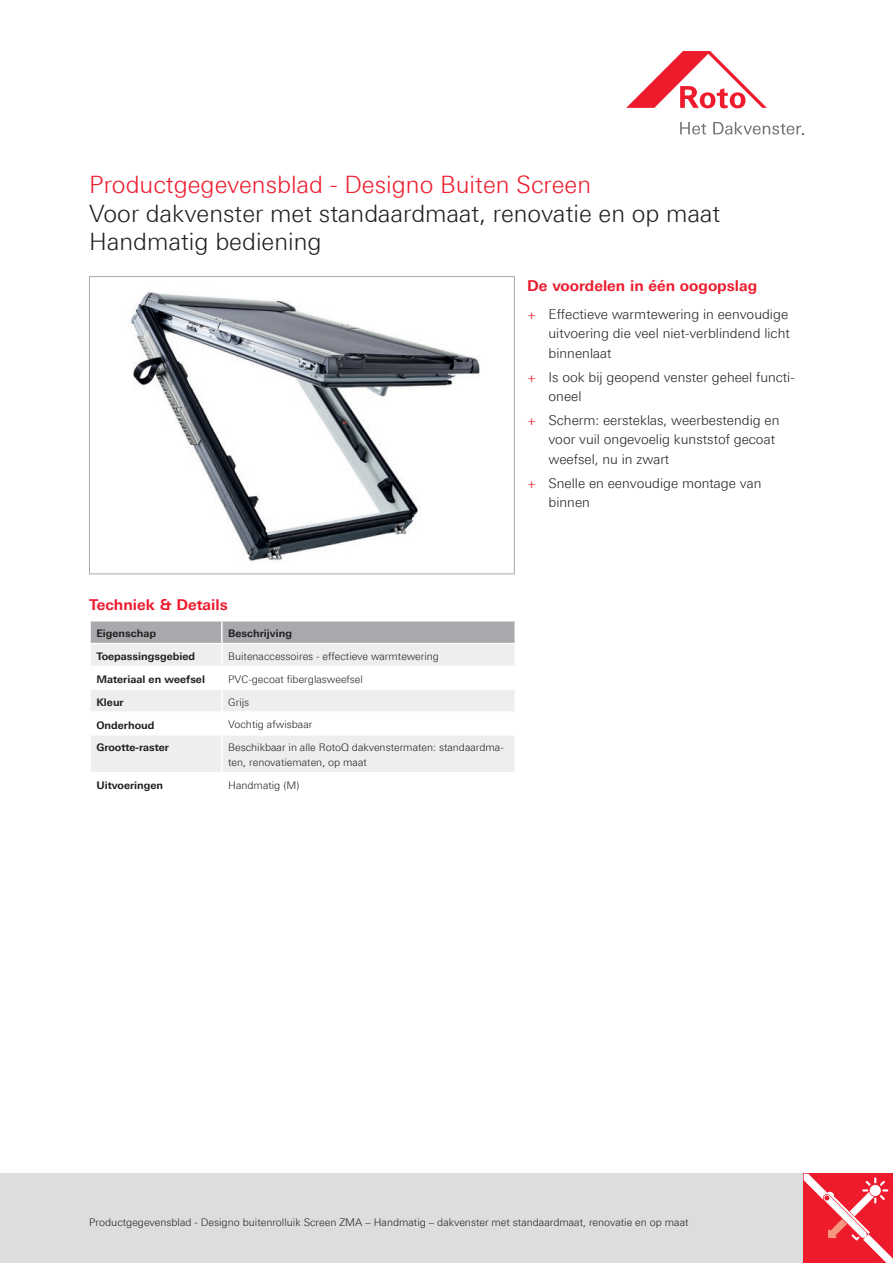
<style>
.page{position:relative;width:893px;height:1263px;background:#fff}
.page>*{position:absolute;margin:0;border:0;box-sizing:border-box;transform-origin:0 0}
.t1{font:300 24px/28.8px "LT Univers Basic";color:#231f20}
.t2{font:300 24px "LT Univers Basic";color:#ee1b2d}
.t3{font:700 15px "LT Univers Basic";color:#ee1b2d}
.t4{font:300 13.5px/19.5px "LT Univers Basic";color:#231f20}
.t5{font:300 10.5px/15px "LT Univers Basic";color:#231f20}
.t6{font:700 10.5px "LT Univers Basic";color:#231f20}
.s1{color:#ee1b2d}
</style>
<div class="page">
<div style="left:0;top:1174px;width:893px;height:89px;background:#dcdddf"></div>
<svg style="left:626px;top:51px;width:141px;height:57px"></svg>
<svg style="left:680px;top:122px;width:26px;height:13px"></svg>
<svg style="left:713px;top:122px;width:91px;height:13px"></svg>
<img style="left:131px;top:292px;width:349px;height:271px">
<div style="left:89px;top:276px;width:425px;height:298px;border:1px solid #a8a9ad"></div>
<svg style="left:804px;top:1174px;width:89px;height:89px;background:#f14453"></svg>
<svg style="left:91px;top:621px;width:423px;height:22px;background:#aaabaf"></svg>
<div style="left:91px;top:644px;width:423px;height:22px;background:#eeeeef"></div>
<svg style="left:91px;top:690px;width:423px;height:82px;fill:#eeeeef"></svg>
<hr style="left:221px;top:621px;width:2px;height:22px;background:#fff">
<hr style="left:221px;top:644px;width:2px;height:22px;background:#fff">
<hr style="left:221px;top:690px;width:2px;height:21px;background:#fff">
<hr style="left:89px;top:711px;width:133px;height:2px;background:#fff">
<hr style="left:222px;top:711px;width:294px;height:2px;background:#fff">
<hr style="left:221px;top:713px;width:2px;height:21px;background:#fff">
<hr style="left:89px;top:734px;width:133px;height:2px;background:#fff">
<hr style="left:222px;top:734px;width:294px;height:2px;background:#fff">
<hr style="left:221px;top:736px;width:2px;height:36px;background:#fff">
<h1 class="t2" style="left:89px;top:170px;width:503px">Productgegevensblad - Designo Buiten Screen</h1>
<h1 class="t1" style="left:89px;top:198px;width:632px">Voor dakvenster met standaardmaat, renovatie en op maat<br>Handmatig bediening</h1>
<h2 class="t3" style="left:527px;top:276px;width:231px">De voordelen in één oogopslag</h2>
<p class="t4" style="left:549px;top:304px;width:243px;text-align:justify;text-indent:-21px"><span class="s1">+</span> Effectieve warmtewering in eenvoudige uitvoering die veel niet-verblindend licht binnenlaat</p>
<p class="t4" style="left:549px;top:367px;width:248px;text-indent:-21px"><span class="s1">+</span> Is ook bij geopend venster geheel functi&shy;oneel</p>
<p class="t4" style="left:549px;top:410px;width:232px;text-indent:-21px"><span class="s1">+</span> Scherm: eersteklas, weerbestendig en voor vuil ongevoelig kunststof gecoat weefsel, nu in zwart</p>
<p class="t4" style="left:549px;top:473px;width:214px;text-indent:-21px"><span class="s1">+</span> Snelle en eenvoudige montage van binnen</p>
<h2 class="t3" style="left:89px;top:595px;width:140px">Techniek &amp; Details</h2>
<p class="t6" style="left:96px;top:627px;width:61px">Eigenschap</p>
<p class="t6" style="left:228px;top:627px;width:65px">Beschrijving</p>
<p class="t6" style="left:96px;top:650px;width:100px">Toepassingsgebied</p>
<p class="t5" style="left:228px;top:648px;width:212px">Buitenaccessoires - effectieve warmtewering</p>
<p class="t6" style="left:96px;top:673px;width:110px">Materiaal en weefsel</p>
<p class="t5" style="left:228px;top:671px;width:136px">PVC-gecoat fiberglasweefsel</p>
<p class="t6" style="left:96px;top:696px;width:29px">Kleur</p>
<p class="t5" style="left:228px;top:694px;width:23px">Grijs</p>
<p class="t6" style="left:96px;top:718px;width:60px">Onderhoud</p>
<p class="t5" style="left:228px;top:717px;width:86px">Vochtig afwisbaar</p>
<p class="t6" style="left:96px;top:741px;width:74px">Grootte-raster</p>
<p class="t5" style="left:228px;top:740px;width:277px">Beschikbaar in alle RotoQ dakvenstermaten: standaardma&shy;ten, renovatiematen, op maat</p>
<p class="t6" style="left:96px;top:779px;width:68px">Uitvoeringen</p>
<p class="t5" style="left:228px;top:777px;width:73px">Handmatig (M)</p>
<p class="t5" style="left:89px;top:1215px;width:601px">Productgegevensblad - Designo buitenrolluik Screen ZMA – Handmatig – dakvenster met standaardmaat, renovatie en op maat</p>
</div>
